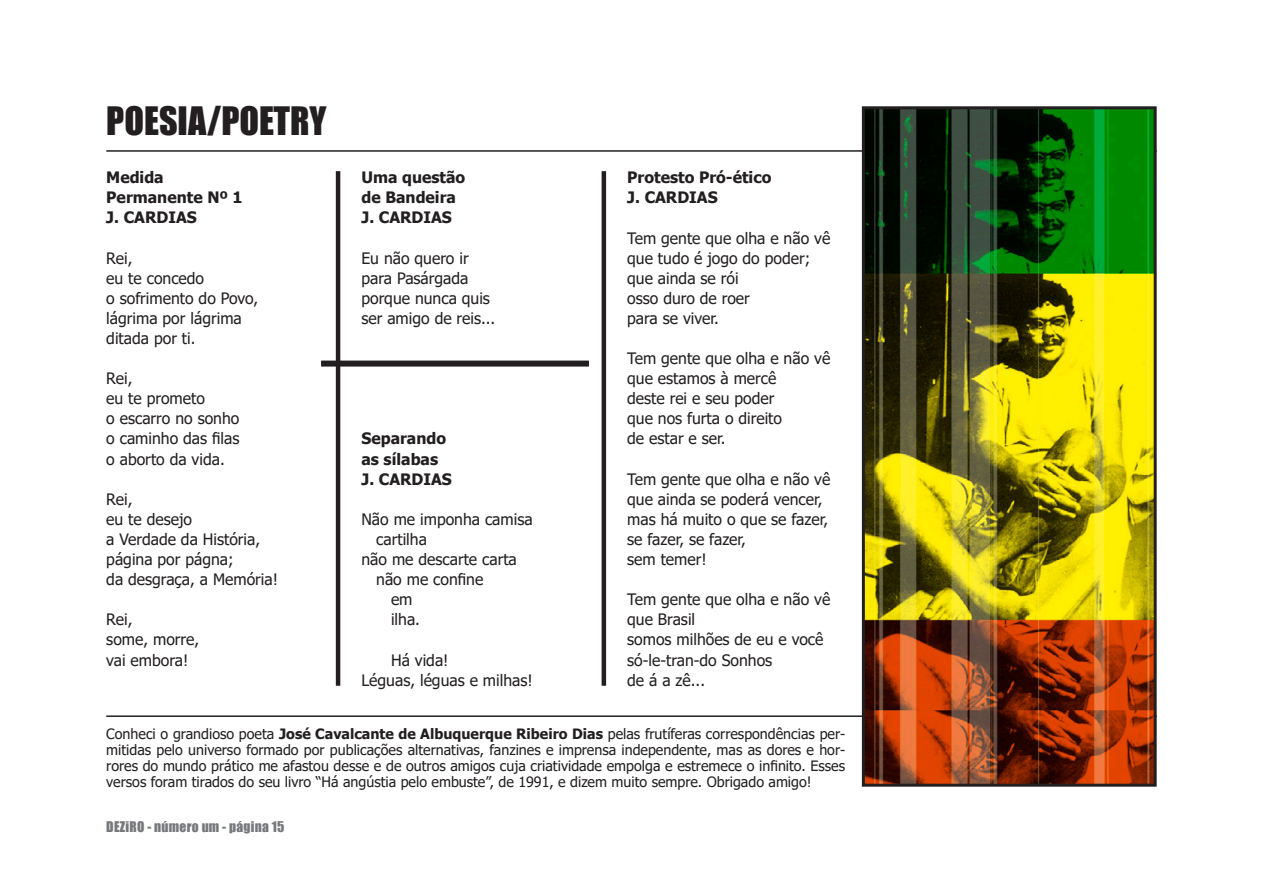
<style>
.page{position:relative;width:1263px;height:893px;background:#fff}
.page>*{position:absolute;margin:0;border:0;box-sizing:border-box;transform-origin:0 0}
.t1{font:36px "Impact";color:#231f20}
.texto_base{font:15.75px "Tahoma";color:#231f20}
.texto_base-2{font:700 15.75px "Tahoma";color:#231f20}
.texto_base-3{font:14.25px/15.8px "Tahoma";color:#231f20;text-align:justify}
.t2{font:13.5px "Impact";letter-spacing:.02em;color:#76787b}
.s1{font-weight:700}
</style>
<div class="page">
<hr style="left:106px;top:150px;width:1051px;height:2px;background:#231f20">
<hr style="left:336px;top:171px;width:4px;height:515px;background:#231f20">
<div style="left:321px;top:361px;width:268px;height:6px;background:#231f20"></div>
<hr style="left:106px;top:715px;width:1051px;height:2px;background:#231f20">
<img style="left:866px;top:110px;width:287px;height:673px">
<div style="left:862px;top:106px;width:295px;height:681px;border:3px solid #231f20"></div>
<hr style="left:602px;top:171px;width:4px;height:515px;background:#231f20">
<p class="t1" style="left:106px;top:93px;width:222px">POESIA/POETRY</p>
<p class="texto_base-2" style="left:106px;top:166px;width:59px">Medida</p>
<p class="texto_base-2" style="left:106px;top:187px;width:138px">Permanente Nº 1</p>
<p class="texto_base-2" style="left:106px;top:207px;width:92px">J. CARDIAS</p>
<p class="texto_base" style="left:106px;top:247px;width:28px">Rei,</p>
<p class="texto_base" style="left:106px;top:267px;width:99px">eu te concedo</p>
<p class="texto_base" style="left:106px;top:287px;width:154px">o sofrimento do Povo,</p>
<p class="texto_base" style="left:106px;top:308px;width:137px">lágrima por lágrima</p>
<p class="texto_base" style="left:106px;top:328px;width:91px">ditada por ti.</p>
<p class="texto_base" style="left:106px;top:368px;width:28px">Rei,</p>
<p class="texto_base" style="left:106px;top:388px;width:100px">eu te prometo</p>
<p class="texto_base" style="left:106px;top:408px;width:135px">o escarro no sonho</p>
<p class="texto_base" style="left:106px;top:428px;width:135px">o caminho das filas</p>
<p class="texto_base" style="left:106px;top:448px;width:120px">o aborto da vida.</p>
<p class="texto_base" style="left:106px;top:488px;width:28px">Rei,</p>
<p class="texto_base" style="left:106px;top:509px;width:87px">eu te desejo</p>
<p class="texto_base" style="left:106px;top:529px;width:155px">a Verdade da História,</p>
<p class="texto_base" style="left:106px;top:549px;width:129px">página por págna;</p>
<p class="texto_base" style="left:106px;top:569px;width:173px">da desgraça, a Memória!</p>
<p class="texto_base" style="left:106px;top:609px;width:28px">Rei,</p>
<p class="texto_base" style="left:106px;top:629px;width:94px">some, morre,</p>
<p class="texto_base" style="left:106px;top:649px;width:84px">vai embora!</p>
<p class="texto_base-2" style="left:361px;top:166px;width:105px">Uma questão</p>
<p class="texto_base-2" style="left:361px;top:186px;width:96px">de Bandeira</p>
<p class="texto_base-2" style="left:361px;top:207px;width:92px">J. CARDIAS</p>
<p class="texto_base" style="left:361px;top:247px;width:109px">Eu não quero ir</p>
<p class="texto_base" style="left:361px;top:267px;width:109px">para Pasárgada</p>
<p class="texto_base" style="left:361px;top:287px;width:130px">porque nunca quis</p>
<p class="texto_base" style="left:361px;top:308px;width:135px">ser amigo de reis...</p>
<p class="texto_base-2" style="left:361px;top:428px;width:86px">Separando</p>
<p class="texto_base-2" style="left:361px;top:448px;width:78px">as sílabas</p>
<p class="texto_base-2" style="left:361px;top:468px;width:92px">J. CARDIAS</p>
<p class="texto_base" style="left:361px;top:508px;width:173px">Não me imponha camisa</p>
<p class="texto_base" style="left:376px;top:529px;width:52px">cartilha</p>
<p class="texto_base" style="left:361px;top:549px;width:157px">não me descarte carta</p>
<p class="texto_base" style="left:376px;top:569px;width:109px">não me confine</p>
<p class="texto_base" style="left:391px;top:589px;width:23px">em</p>
<p class="texto_base" style="left:391px;top:609px;width:31px">ilha.</p>
<p class="texto_base" style="left:391px;top:649px;width:59px">Há vida!</p>
<p class="texto_base" style="left:361px;top:669px;width:173px">Léguas, léguas e milhas!</p>
<p class="texto_base-2" style="left:627px;top:166px;width:146px">Protesto Pró-ético</p>
<p class="texto_base-2" style="left:627px;top:187px;width:92px">J. CARDIAS</p>
<p class="texto_base" style="left:627px;top:227px;width:205px">Tem gente que olha e não vê</p>
<p class="texto_base" style="left:627px;top:247px;width:185px">que tudo é jogo do poder;</p>
<p class="texto_base" style="left:627px;top:267px;width:113px">que ainda se rói</p>
<p class="texto_base" style="left:627px;top:287px;width:124px">osso duro de roer</p>
<p class="texto_base" style="left:627px;top:308px;width:93px">para se viver.</p>
<p class="texto_base" style="left:627px;top:348px;width:205px">Tem gente que olha e não vê</p>
<p class="texto_base" style="left:627px;top:368px;width:151px">que estamos à mercê</p>
<p class="texto_base" style="left:627px;top:388px;width:149px">deste rei e seu poder</p>
<p class="texto_base" style="left:627px;top:408px;width:156px">que nos furta o direito</p>
<p class="texto_base" style="left:627px;top:428px;width:100px">de estar e ser.</p>
<p class="texto_base" style="left:627px;top:468px;width:205px">Tem gente que olha e não vê</p>
<p class="texto_base" style="left:627px;top:488px;width:197px">que ainda se poderá vencer,</p>
<p class="texto_base" style="left:627px;top:509px;width:202px">mas há muito o que se fazer,</p>
<p class="texto_base" style="left:627px;top:529px;width:120px">se fazer, se fazer,</p>
<p class="texto_base" style="left:627px;top:549px;width:81px">sem temer!</p>
<p class="texto_base" style="left:627px;top:589px;width:205px">Tem gente que olha e não vê</p>
<p class="texto_base" style="left:627px;top:609px;width:69px">que Brasil</p>
<p class="texto_base" style="left:627px;top:629px;width:198px">somos milhões de eu e você</p>
<p class="texto_base" style="left:627px;top:649px;width:147px">só-le-tran-do Sonhos</p>
<p class="texto_base" style="left:627px;top:669px;width:79px">de á a zê...</p>
<p class="texto_base-3" style="left:106px;top:727px;width:740px">Conheci o grandioso poeta <span class="s1">José Cavalcante de Albuquerque Ribeiro Dias</span> pelas frutíferas correspondências per&shy;mitidas pelo universo formado por publicações alternativas, fanzines e imprensa independente, mas as dores e hor&shy;rores do mundo prático me afastou desse e de outros amigos cuja criatividade empolga e estremece o infinito. Esses versos foram tirados do seu livro “Há angústia pelo embuste”, de 1991, e dizem muito sempre. Obrigado amigo!</p>
<p class="t2" style="left:106px;top:817px;width:180px">DEZiRO - número um - página 15</p>
</div>
